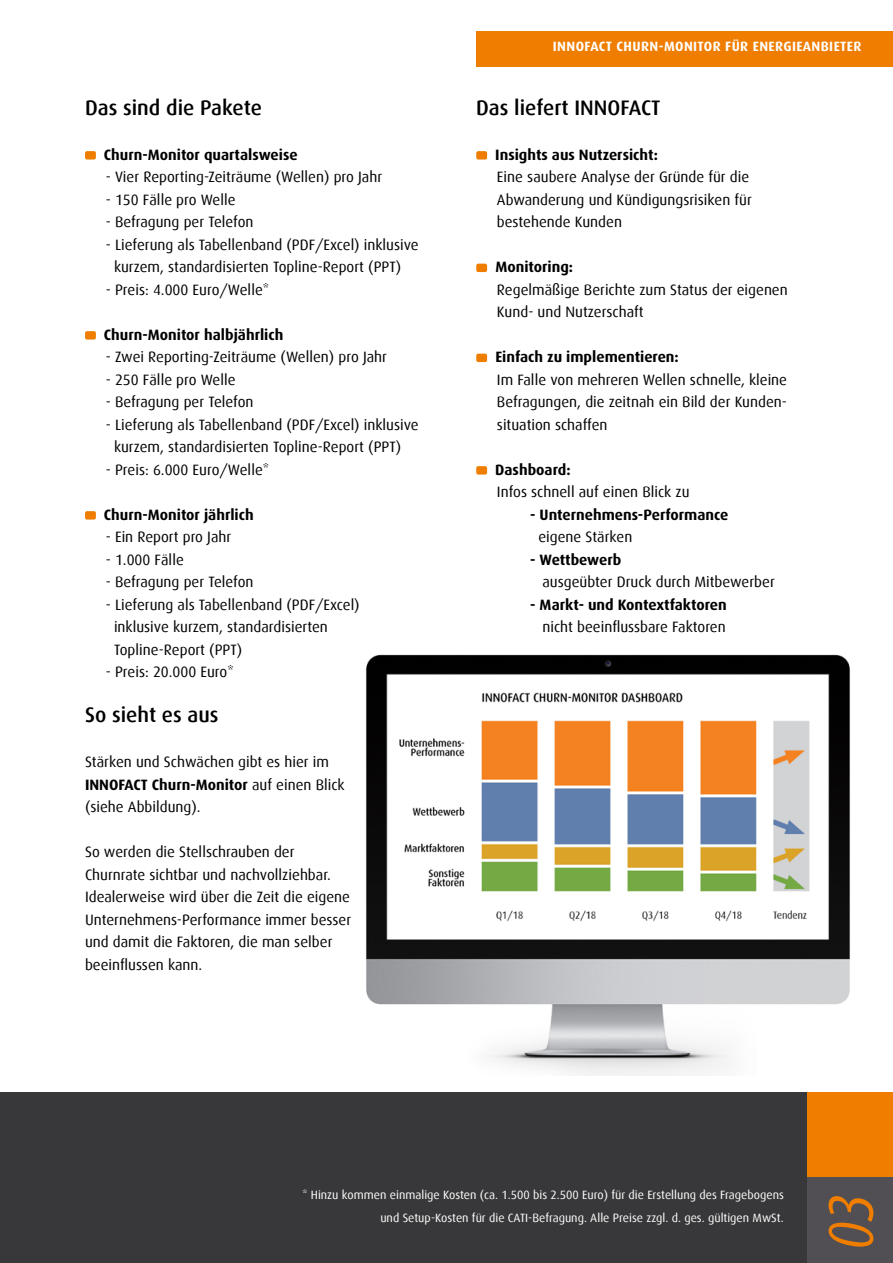
<style>
.page{position:relative;width:893px;height:1263px;background:#fff}
.page>*{position:absolute;margin:0;border:0;box-sizing:border-box;transform-origin:0 0}
.t1{font:italic 63.45px "Dax";color:#ef7d00;scale:.84 1}
.t2{font:500 21px "Dax";color:#000}
.t3{font:15px/22.5px "Dax";color:#000}
.t4{font:700 15px "Dax";color:#000}
.t5{font:700 13.5px "Dax";letter-spacing:.03em;color:#fff}
.t6{font:12px/22.5px "Dax";color:#fff;text-align:right}
.s1{font-weight:700}
</style>
<div class="page">
<div style="left:0;top:1093px;width:893px;height:170px;background:#383739"></div>
<div style="left:476px;top:32px;width:417px;height:35px;background:#ef7d00"></div>
<div style="left:808px;top:1093px;width:85px;height:170px;background:#ef7d00"></div>
<div style="left:808px;top:1178px;width:85px;height:85px;background:#514f54"></div>
<div style="left:476px;top:151px;width:11px;height:9px;background:#ef7d00;border-radius:2px"></div>
<div style="left:476px;top:264px;width:11px;height:8px;background:#ef7d00;border-radius:2px"></div>
<div style="left:476px;top:354px;width:11px;height:8px;background:#ef7d00;border-radius:2px"></div>
<div style="left:476px;top:466px;width:11px;height:9px;background:#ef7d00;border-radius:2px"></div>
<img style="left:366px;top:654px;width:484px;height:421px">
<div style="left:85px;top:151px;width:11px;height:9px;background:#ef7d00;border-radius:2px"></div>
<div style="left:85px;top:331px;width:11px;height:9px;background:#ef7d00;border-radius:2px"></div>
<div style="left:85px;top:511px;width:11px;height:9px;background:#ef7d00;border-radius:2px"></div>
<h2 class="t2" style="left:85px;top:96px;width:178px">Das sind die Pakete</h2>
<p class="t4" style="left:104px;top:146px;width:195px">Churn-Monitor quartalsweise</p>
<p class="t3" style="left:106px;top:166px;width:278px">- Vier Reporting-Zeiträume (Wellen) pro Jahr</p>
<p class="t3" style="left:106px;top:188px;width:131px">- 150 Fälle pro Welle</p>
<p class="t3" style="left:106px;top:211px;width:149px">- Befragung per Telefon</p>
<p class="t3" style="left:114px;top:233px;width:306px;text-indent:-8px">- Lieferung als Tabellenband (PDF/Excel) inklusive kurzem, standardisierten Topline-Report (PPT)</p>
<p class="t3" style="left:106px;top:278px;width:165px">- Preis: 4.000 Euro/Welle*</p>
<p class="t4" style="left:104px;top:326px;width:181px">Churn-Monitor halbjährlich</p>
<p class="t3" style="left:106px;top:346px;width:283px">- Zwei Reporting-Zeiträume (Wellen) pro Jahr</p>
<p class="t3" style="left:106px;top:368px;width:131px">- 250 Fälle pro Welle</p>
<p class="t3" style="left:106px;top:391px;width:149px">- Befragung per Telefon</p>
<p class="t3" style="left:114px;top:413px;width:306px;text-indent:-8px">- Lieferung als Tabellenband (PDF/Excel) inklusive kurzem, standardisierten Topline-Report (PPT)</p>
<p class="t3" style="left:106px;top:458px;width:165px">- Preis: 6.000 Euro/Welle*</p>
<p class="t4" style="left:104px;top:506px;width:151px">Churn-Monitor jährlich</p>
<p class="t3" style="left:106px;top:526px;width:127px">- Ein Report pro Jahr</p>
<p class="t3" style="left:106px;top:548px;width:80px">- 1.000 Fälle</p>
<p class="t3" style="left:106px;top:571px;width:149px">- Befragung per Telefon</p>
<p class="t3" style="left:114px;top:593px;width:247px;text-indent:-8px">- Lieferung als Tabellenband (PDF/Excel) inklusive kurzem, standardisierten<br>Topline-Report (PPT)</p>
<p class="t3" style="left:106px;top:661px;width:129px">- Preis: 20.000 Euro*</p>
<h2 class="t2" style="left:85px;top:703px;width:135px">So sieht es aus</h2>
<p class="t3" style="left:85px;top:751px;width:261px">Stärken und Schwächen gibt es hier im<br><span class="s1">INNOFACT Churn-Monitor</span> auf einen Blick (siehe Abbildung).</p>
<p class="t3" style="left:85px;top:841px;width:268px">So werden die Stellschrauben der Churnrate sichtbar und nachvollziehbar.<br>Idealerweise wird über die Zeit die eigene Unternehmens-Performance immer besser und damit die Faktoren, die man selber beeinflussen kann.</p>
<p class="t5" style="left:553px;top:38px;width:310px">INNOFACT CHURN-MONITOR FÜR ENERGIEANBIETER</p>
<h2 class="t2" style="left:476px;top:96px;width:186px">Das liefert INNOFACT</h2>
<p class="t4" style="left:495px;top:146px;width:164px">Insights aus Nutzersicht:</p>
<p class="t3" style="left:497px;top:166px;width:256px">Eine saubere Analyse der Gründe für die<br>Abwanderung und Kündigungsrisiken für bestehende Kunden</p>
<p class="t4" style="left:495px;top:258px;width:79px">Monitoring:</p>
<p class="t3" style="left:497px;top:278px;width:292px">Regelmäßige Berichte zum Status der eigenen<br>Kund- und Nutzerschaft</p>
<p class="t4" style="left:495px;top:348px;width:185px">Einfach zu implementieren:</p>
<p class="t3" style="left:497px;top:368px;width:292px;text-align:justify">Im Falle von mehreren Wellen schnelle, kleine Befragungen, die zeitnah ein Bild der Kunden&shy;situation schaffen</p>
<p class="t4" style="left:495px;top:461px;width:77px">Dashboard:</p>
<p class="t3" style="left:497px;top:481px;width:194px">Infos schnell auf einen Blick zu</p>
<p class="t4" style="left:530px;top:506px;width:200px">- Unternehmens-Performance</p>
<p class="t3" style="left:538px;top:526px;width:96px">eigene Stärken</p>
<p class="t4" style="left:530px;top:551px;width:93px">- Wettbewerb</p>
<p class="t3" style="left:542px;top:571px;width:234px">ausgeübter Druck durch Mitbewerber</p>
<p class="t4" style="left:530px;top:596px;width:198px">- Markt- und Kontextfaktoren</p>
<p class="t3" style="left:542px;top:616px;width:185px">nicht beeinflussbare Faktoren</p>
<p class="t6" style="left:302px;top:1184px;width:483px">* Hinzu kommen einmalige Kosten (ca. 1.500 bis 2.500 Euro) für die Erstellung des Fragebogens und Setup-Kosten für die CATI-Befragung. Alle Preise zzgl. d. ges. gültigen MwSt.</p>
<h1 class="t1" style="left:816px;top:1250px;width:69px;rotate:-90deg">03</h1>
</div>
